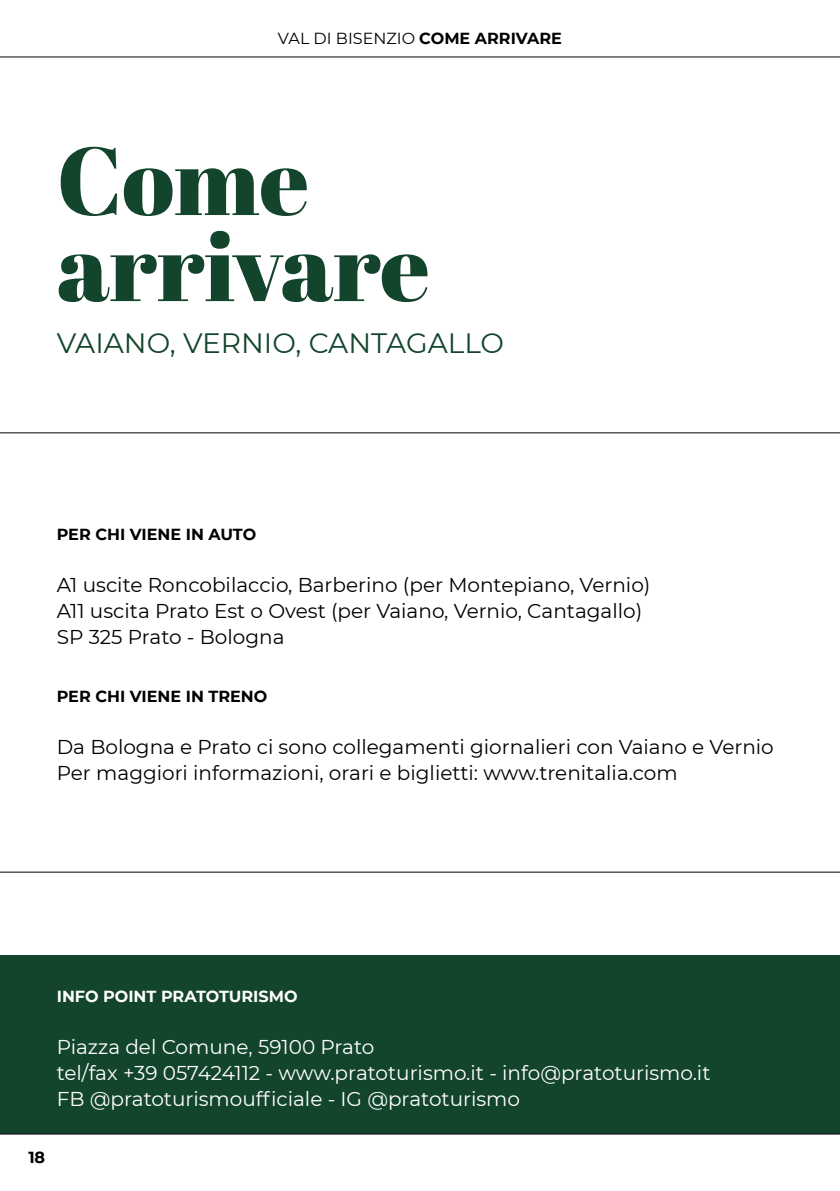
<style>
.page{position:relative;width:840px;height:1191px;background:#fff}
.page>*{position:absolute;margin:0;border:0;box-sizing:border-box;transform-origin:0 0}
.t1{font:96px/86px "Abril Fatface";color:#13442c}
.t2{font:28px "Montserrat";color:#13442c}
.t3{font:20px/26px "Montserrat";color:#000}
.t4{font:20px/26px "Montserrat";color:#fff}
.t5{font:700 16px "Montserrat";color:#000}
.t6{font:16px "Montserrat";color:#000}
.t7{font:700 16px "Montserrat";color:#fff}
.s1{font-weight:700}
</style>
<div class="page">
<div style="left:0;top:955px;width:839px;height:179px;background:#13442c"></div>
<hr style="left:0;top:57px;width:839px;height:1px;background:#000">
<hr style="left:0;top:432px;width:839px;height:1px;background:#000">
<hr style="left:0;top:871px;width:839px;height:1px;background:#000">
<hr style="left:0;top:1133px;width:839px;height:1px;background:#000">
<p class="t6" style="left:278px;top:27px;width:285px">VAL DI BISENZIO <span class="s1">COME ARRIVARE</span></p>
<h1 class="t1" style="left:57px;top:135px;width:374px">Come arrivare</h1>
<h2 class="t2" style="left:57px;top:324px;width:448px">VAIANO, VERNIO, CANTAGALLO</h2>
<p class="t5" style="left:57px;top:523px;width:201px">PER CHI VIENE IN AUTO</p>
<p class="t3" style="left:57px;top:571px;width:595px">A1 uscite Roncobilaccio, Barberino (per Montepiano, Vernio)<br>A11 uscita Prato Est o Ovest (per Vaiano, Vernio, Cantagallo)<br>SP 325 Prato - Bologna</p>
<p class="t5" style="left:57px;top:685px;width:212px">PER CHI VIENE IN TRENO</p>
<p class="t3" style="left:57px;top:733px;width:718px">Da Bologna e Prato ci sono collegamenti giornalieri con Vaiano e Vernio<br>Per maggiori informazioni, orari e biglietti: www.trenitalia.com</p>
<p class="t7" style="left:57px;top:984px;width:242px">INFO POINT PRATOTURISMO</p>
<p class="t4" style="left:57px;top:1033px;width:655px">Piazza del Comune, 59100 Prato<br>tel/fax +39 057424112 - www.pratoturismo.it - info@pratoturismo.it<br>FB @pratoturismoufficiale - IG @pratoturismo</p>
<p class="t5" style="left:28px;top:1145px;width:18px">18</p>
</div>
